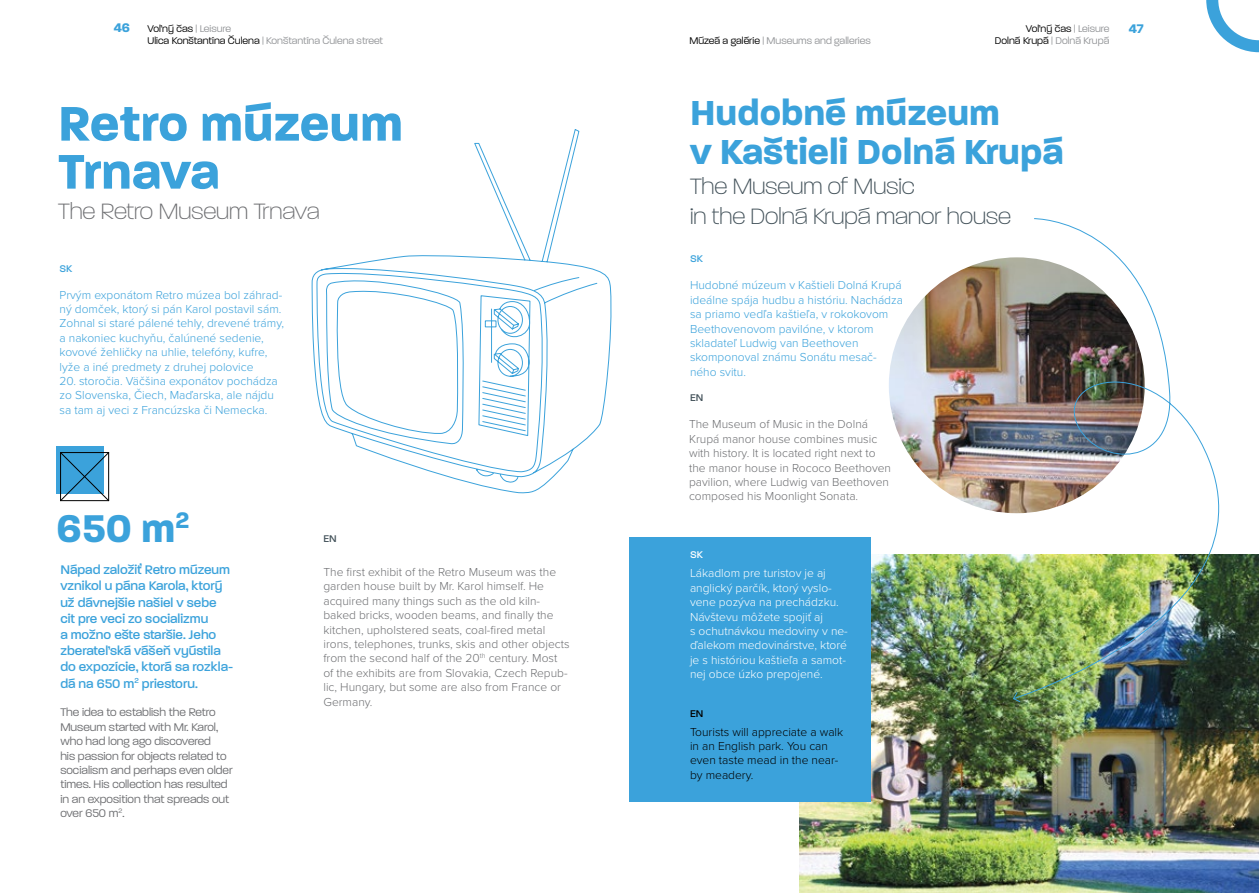
<style>
.page{position:relative;width:1259px;height:893px;background:#fff}
.page>*{position:absolute;margin:0;border:0;box-sizing:border-box;transform-origin:0 0}
.t1{font:700 52.5px/48px "Paralucent";color:#3ba2db}
.t2{font:700 41.85px "Paralucent";color:#3ba2db}
.t3{font:700 37.5px/39px "Paralucent";color:#3ba2db}
.t4{font:200 24px/30px "Paralucent";color:#43525a}
.t5{font:200 24px "Paralucent";color:#6d6e71}
.t6{font:500 13.5px/16.2px "Paralucent";color:#3ba2db}
.t7{font:700 13.5px "Paralucent";color:#3ba2db}
.t8{font:300 12px/14.4px "Proxima Nova";color:#6d6e71}
.t9{font:300 12px/14.4px "Proxima Nova";color:#3ba2db}
.t10{font:300 12px/14.4px "Paralucent";color:#6d6e71}
.t11{font:300 12px/14.4px "Proxima Nova";color:#fff}
.t12{font:300 12px/14.4px "Proxima Nova";color:#000}
.t13{font:300 10.5px "Paralucent";color:#939598}
.t14{font:300 10.5px "Paralucent";color:#000}
.t15{font:500 10.5px "Paralucent";color:#43525a}
.t16{font:500 10.5px "Paralucent";color:#3ba2db}
.t17{font:500 10.5px "Paralucent";color:#000}
.t18{font:500 10.5px "Paralucent";color:#fff}
.s1{color:#939598}
.s2{color:#000}
</style>
<div class="page">
<div style="left:57px;top:446px;width:47px;height:48px;background:#3ba2db"></div>
<svg style="left:60px;top:452px;width:49px;height:49px"></svg>
<img style="left:889px;top:257px;width:255px;height:256px;border-radius:128px">
<img style="left:799px;top:554px;width:460px;height:339px">
<div style="left:629px;top:537px;width:241px;height:264px;background:#3ba2db"></div>
<img style="left:1012px;top:218px;width:247px;height:481px">
<svg style="left:1012px;top:692px;width:8px;height:10px"></svg>
<svg style="left:311px;top:129px;width:301px;height:365px"></svg>
<svg style="left:1206px;top:0;width:53px;height:52px"></svg>
<p class="t7" style="left:114px;top:20px;width:18px">46</p>
<p class="t14" style="left:147px;top:23px;width:85px">Voľný čas <span class="s1">| Leisure</span></p>
<p class="t14" style="left:1026px;top:23px;width:85px">Voľný čas <span class="s1">| Leisure</span></p>
<p class="t7" style="left:1129px;top:21px;width:16px">47</p>
<p class="t13" style="left:147px;top:35px;width:237px"><span class="s2">Ulica Konštantína Čulena</span> | Konštantína Čulena street</p>
<p class="t13" style="left:689px;top:35px;width:183px"><span class="s2">Múzeá a galérie</span> | Museums and galleries</p>
<p class="t13" style="left:995px;top:35px;width:116px"><span class="s2">Dolná Krupá</span> | Dolná Krupá</p>
<h1 class="t1" style="left:58px;top:100px;width:346px">Retro múzeum<br>Trnava</h1>
<h3 class="t5" style="left:58px;top:197px;width:263px">The Retro Museum Trnava</h3>
<p class="t16" style="left:60px;top:262px;width:14px">SK</p>
<p class="t9" style="left:60px;top:287px;width:226px">Prvým exponátom Retro múzea bol záhrad&shy;ný domček, ktorý si pán Karol postavil sám.<br>Zohnal si staré pálené tehly, drevené trámy, a nakoniec kuchyňu, čalúnené sedenie, kovové žehličky na uhlie, telefóny, kufre, lyže a iné predmety z druhej polovice</p>
<p class="t9" style="left:60px;top:373px;width:220px">20. storočia. Väčšina exponátov pochádza zo Slovenska, Čiech, Maďarska, ale nájdu sa tam aj veci z Francúzska či Nemecka.</p>
<h2 class="t2" style="left:57px;top:504px;width:134px">650 m<sup>2</sup></h2>
<p class="t6" style="left:60px;top:562px;width:174px">Nápad založiť Retro múzeum vznikol u pána Karola, ktorý už dávnejšie našiel v sebe cit pre veci zo socializmu<br>a možno ešte staršie. Jeho zberateľská vášeň vyústila do expozície, ktorá sa rozkla&shy;dá na 650 m<sup>2</sup> priestoru.</p>
<p class="t10" style="left:60px;top:705px;width:174px">The idea to establish the Retro<br>Museum started with Mr. Karol, who had long ago discovered<br>his passion for objects related to socialism and perhaps even older times. His collection has resulted in an exposition that spreads out over 650 m<sup>2</sup>.</p>
<p class="t15" style="left:323px;top:532px;width:15px">EN</p>
<p class="t8" style="left:323px;top:564px;width:248px">The first exhibit of the Retro Museum was the garden house built by Mr. Karol himself. He acquired many things such as the old kiln&shy;baked bricks, wooden beams, and finally the kitchen, upholstered seats, coal-fired metal irons, telephones, trunks, skis and other objects from the second half of the 20<sup>th</sup> century. Most of the exhibits are from Slovakia, Czech Repub&shy;lic, Hungary, but some are also from France or Germany.</p>
<h3 class="t3" style="left:690px;top:94px;width:375px">Hudobné múzeum<br>v Kaštieli Dolná Krupá</h3>
<h3 class="t4" style="left:690px;top:171px;width:322px">The Museum of Music<br>in the Dolná Krupá manor house</h3>
<p class="t16" style="left:690px;top:253px;width:14px">SK</p>
<p class="t9" style="left:690px;top:277px;width:214px">Hudobné múzeum v Kaštieli Dolná Krupá ideálne spája hudbu a históriu. Nachádza sa priamo vedľa kaštieľa, v rokokovom<br>Beethovenovom pavilóne, v ktorom skladateľ Ludwig van Beethoven skomponoval známu Sonátu mesač&shy;ného svitu.</p>
<p class="t15" style="left:690px;top:392px;width:15px">EN</p>
<p class="t8" style="left:689px;top:416px;width:203px">The Museum of Music in the Dolná Krupá manor house combines music with history. It is located right next to the manor house in Rococo Beethoven pavilion, where Ludwig van Beethoven composed his Moonlight Sonata.</p>
<p class="t18" style="left:690px;top:548px;width:14px">SK</p>
<p class="t11" style="left:690px;top:565px;width:159px">Lákadlom pre turistov je aj anglický parčík, ktorý vyslo&shy;vene pozýva na prechádzku.<br>Návštevu môžete spojiť aj<br>s ochutnávkou medoviny v ne&shy;ďalekom medovinárstve, ktoré je s históriou kaštieľa a samot&shy;nej obce úzko prepojené.</p>
<p class="t17" style="left:690px;top:708px;width:15px">EN</p>
<p class="t12" style="left:690px;top:724px;width:155px">Tourists will appreciate a walk in an English park. You can even taste mead in the near&shy;by meadery.</p>
</div>
